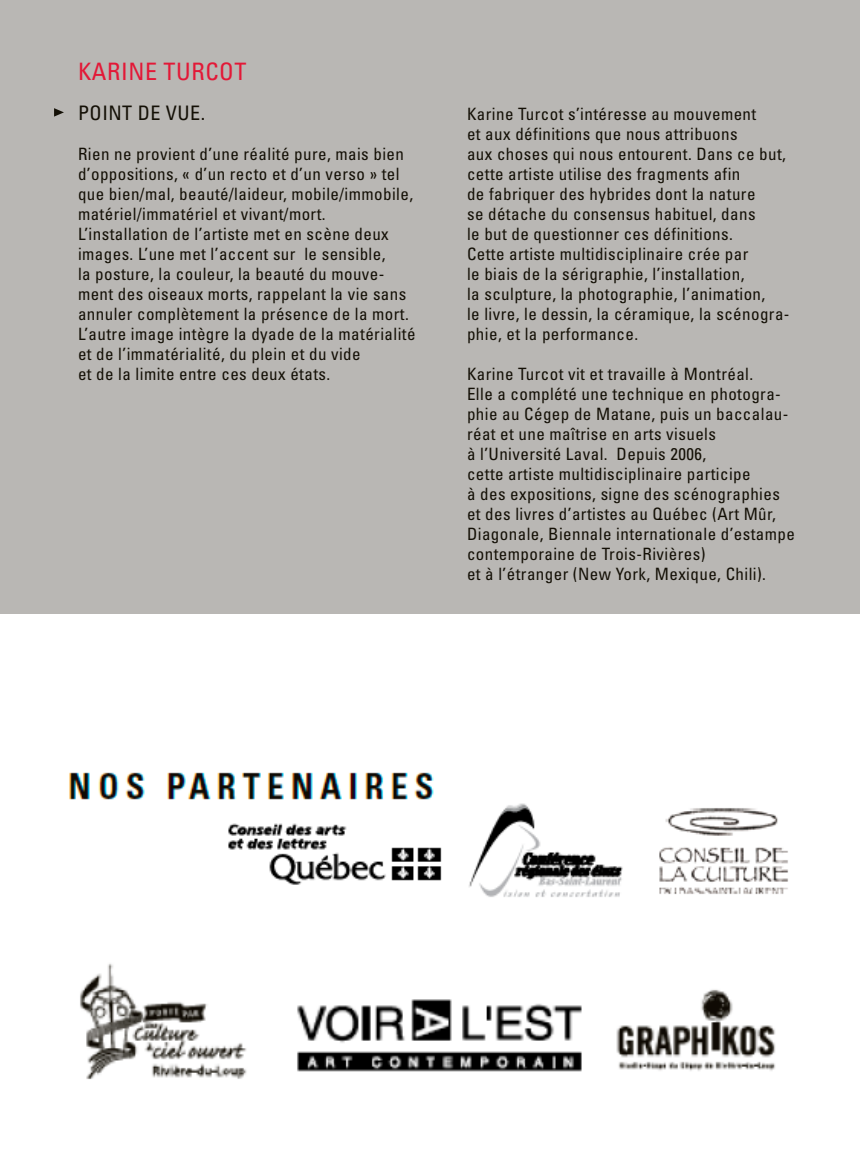
<style>
.page{position:relative;width:860px;height:1160px;background:#fff}
.page>*{position:absolute;margin:0;border:0;box-sizing:border-box;transform-origin:0 0}
.t1{font:condensed 24px "Univers";letter-spacing:.025em;color:#e31837}
.t2{font:condensed 20px "Univers";color:#141006}
.t3{font:condensed 17px/20px "Univers";letter-spacing:.025em;color:#141006}
</style>
<div class="page">
<div style="left:0;top:0;width:860px;height:614px;background:#b9b7b4"></div>
<svg style="left:54px;top:108px;width:10px;height:9px"></svg>
<img style="left:69px;top:772px;width:719px;height:308px">
<h1 class="t1" style="left:78px;top:56px;width:142px">KARIN E TURCOT</h1>
<p class="t2" style="left:78px;top:100px;width:129px">Point de vue.</p>
<p class="t3" style="left:78px;top:144px;width:339px">Rien ne provient d’une réalité pure, mais bien d’oppositions, « d’un recto et d’un verso » tel que bien/mal, beauté/laideur, mobile/immobile, matériel/immatériel et vivant/mort.<br>L’installation de l’artiste met en scène deux images. L’une met l’accent sur le sensible,<br>la posture, la couleur, la beauté du mouve&shy;ment des oiseaux morts, rappelant la vie sans annuler complètement la présence de la mort.<br>L’autre image intègre la dyade de la matérialité et de l’immatérialité, du plein et du vide<br>et de la limite entre ces deux états.</p>
<p class="t3" style="left:467px;top:104px;width:324px">Karine Turcot s’intéresse au mouvement<br>et aux définitions que nous attribuons<br>aux choses qui nous entourent. Dans ce but, cette artiste utilise des fragments afin<br>de fabriquer des hybrides dont la nature<br>se détache du consensus habituel, dans<br>le but de questionner ces définitions.<br>Cette artiste multidisciplinaire crée par<br>le biais de la sérigraphie, l’installation,<br>la sculpture, la photographie, l’animation,<br>le livre, le dessin, la céramique, la scénogra&shy;phie, et la performance.</p>
<p class="t3" style="left:467px;top:364px;width:329px">Karine Turcot vit et travaille à M ontréal.<br>Elle a complété une technique en photogra&shy;phie au Cégep de Matane, puis un baccalau&shy;réat et une maîtrise en arts visuels<br>à l’Université Laval. Depuis 2006,<br>cette artiste multidisciplinaire participe<br>à des expositions, signe des scénographies et des livres d’artistes au Québec (Art M ûr, Diagonale, Biennale internationale d’estampe contemporaine de Trois-Rivières)<br>et à l’étranger (New York, Mexique, Chili).</p>
</div>
